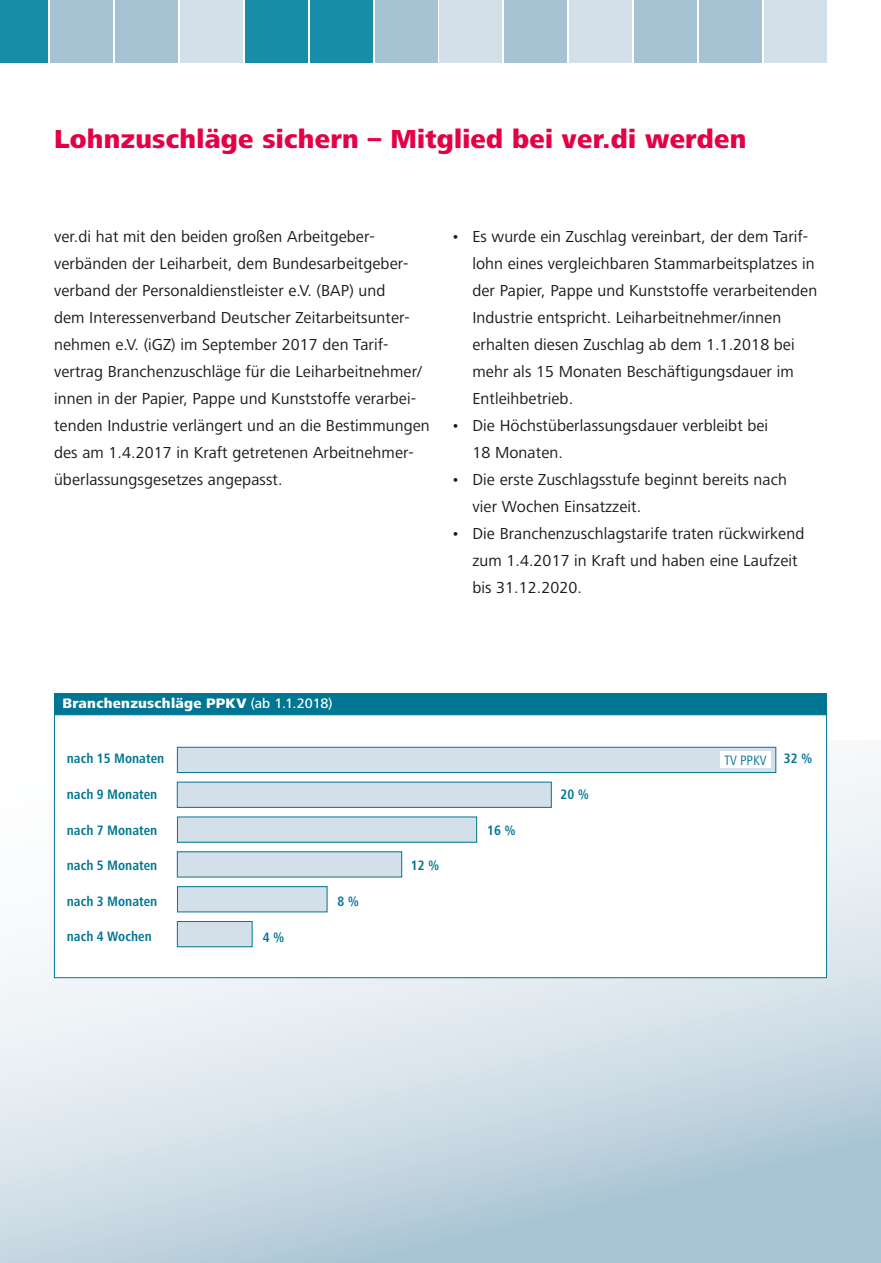
<style>
.page{position:relative;width:881px;height:1263px;background:#fff}
.page>*{position:absolute;margin:0;border:0;box-sizing:border-box;transform-origin:0 0}
.t1{font:800 27px "Frutiger Next LT";letter-spacing:.01em;color:#e40045}
.t2{font:16.5px/27px "Frutiger Next LT";letter-spacing:.005em;color:#1a1a18}
.t3{font:800 14.25px "Frutiger Next LT";letter-spacing:.02em;color:#fff}
.t4{font:700 condensed 14.1px "Frutiger Next LT";color:#007693}
.t5{font:condensed 14.1px "Frutiger Next LT";color:#007693}
.s1{font-weight:500}
</style>
<div class="page">
<svg style="left:0;top:741px;width:880px;height:522px;background:#cedde5"></svg>
<div style="left:54px;top:693px;width:772px;height:21px;background:#007693"></div>
<div style="left:54px;top:714px;width:772px;height:264px;background:#fff;border:1px solid #007693"></div>
<div style="left:177px;top:747px;width:598px;height:25px;background:#d4e0e9"></div>
<div style="left:177px;top:747px;width:598px;height:26px;border:1px solid #007693"></div>
<div style="left:177px;top:782px;width:374px;height:25px;background:#d4e0e9"></div>
<div style="left:177px;top:782px;width:374px;height:26px;border:1px solid #007693"></div>
<div style="left:177px;top:817px;width:299px;height:25px;background:#d4e0e9"></div>
<div style="left:177px;top:852px;width:224px;height:25px;background:#d4e0e9"></div>
<div style="left:177px;top:887px;width:150px;height:25px;background:#d4e0e9"></div>
<div style="left:177px;top:886px;width:150px;height:26px;border:1px solid #007693"></div>
<div style="left:177px;top:921px;width:75px;height:26px;background:#d4e0e9"></div>
<div style="left:177px;top:921px;width:75px;height:26px;border:1px solid #007693"></div>
<div style="left:720px;top:751px;width:50px;height:17px;background:#fff"></div>
<svg style="left:242px;top:0;width:520px;height:63px"></svg>
<div style="left:763px;top:0;width:63px;height:63px;background:#d4e0e9"></div>
<div style="left:698px;top:0;width:63px;height:63px;background:#a5c3d2"></div>
<div style="left:634px;top:0;width:62px;height:63px;background:#a5c3d2"></div>
<div style="left:569px;top:0;width:63px;height:63px;background:#d4e0e9"></div>
<div style="left:504px;top:0;width:63px;height:63px;background:#a5c3d2"></div>
<div style="left:439px;top:0;width:63px;height:63px;background:#d4e0e9"></div>
<div style="left:374px;top:0;width:63px;height:63px;background:#a5c3d2"></div>
<div style="left:309px;top:0;width:63px;height:63px;background:#178da7"></div>
<div style="left:245px;top:0;width:62px;height:63px;background:#178da7"></div>
<div style="left:180px;top:0;width:62px;height:63px;background:#d4e0e9"></div>
<div style="left:115px;top:0;width:63px;height:63px;background:#a5c3d2"></div>
<div style="left:50px;top:0;width:63px;height:63px;background:#a5c3d2"></div>
<div style="left:0;top:0;width:48px;height:63px;background:#178da7"></div>
<h1 class="t1" style="left:54px;top:124px;width:693px">Lohnzuschläge sichern – Mitglied bei ver.di werden</h1>
<p class="t2" style="left:54px;top:223px;width:377px">ver.di hat mit den beiden großen Arbeitgeber&shy;verbänden der Leiharbeit, dem Bundesarbeitgeber&shy;verband der Personaldienstleister e.V. (BAP) und<br>dem Interessenverband Deutscher Zeitarbeitsunter&shy;nehmen e.V. (iGZ) im September 2017 den Tarif&shy;vertrag Branchenzuschläge für die Leiharbeitnehmer/ innen in der Papier, Pappe und Kunststoffe verarbei&shy;tenden Industrie verlängert und an die Bestimmungen des am 1.4.2017 in Kraft getretenen Arbeitnehmer&shy;überlassungsgesetzes angepasst.</p>
<p class="t2" style="left:472px;top:223px;width:346px;text-indent:-21px">• Es wurde ein Zuschlag vereinbart, der dem Tarif&shy;lohn eines vergleichbaren Stammarbeitsplatzes in der Papier, Pappe und Kunststoffe verarbeitenden Industrie entspricht. Leiharbeitnehmer/innen erhalten diesen Zuschlag ab dem 1.1.2018 bei mehr als 15 Monaten Beschäftigungsdauer im Entleihbetrieb.</p>
<p class="t2" style="left:472px;top:412px;width:297px;text-indent:-21px">• Die Höchstüberlassungsdauer verbleibt bei<br>18 Monaten.</p>
<p class="t2" style="left:472px;top:466px;width:316px;text-indent:-21px">• Die erste Zuschlagsstufe beginnt bereits nach vier Wochen Einsatzzeit.</p>
<p class="t2" style="left:472px;top:520px;width:333px;text-indent:-21px">• Die Branchenzuschlagstarife traten rückwirkend zum 1.4.2017 in Kraft und haben eine Laufzeit bis 31.12.2020.</p>
<p class="t3" style="left:63px;top:696px;width:271px">Branchenzuschläge PPKV <span class="s1">(ab 1.1.2018)</span></p>
<p class="t4" style="left:67px;top:751px;width:99px">nach 15 Monaten</p>
<p class="t4" style="left:67px;top:786px;width:92px">nach 9 Monaten</p>
<p class="t4" style="left:67px;top:822px;width:92px">nach 7 Monaten</p>
<p class="t4" style="left:67px;top:858px;width:92px">nach 5 Monaten</p>
<p class="t4" style="left:67px;top:893px;width:92px">nach 3 Monaten</p>
<p class="t4" style="left:67px;top:929px;width:86px">nach 4 Wochen</p>
<p class="t4" style="left:262px;top:929px;width:23px">4 %</p>
<p class="t4" style="left:337px;top:893px;width:23px">8 %</p>
<p class="t4" style="left:410px;top:858px;width:30px">12 %</p>
<p class="t4" style="left:487px;top:822px;width:30px">16 %</p>
<p class="t4" style="left:560px;top:786px;width:30px">20 %</p>
<p class="t5" style="left:724px;top:752px;width:44px">TV PPKV</p>
<p class="t4" style="left:783px;top:751px;width:30px">32 %</p>
</div>
